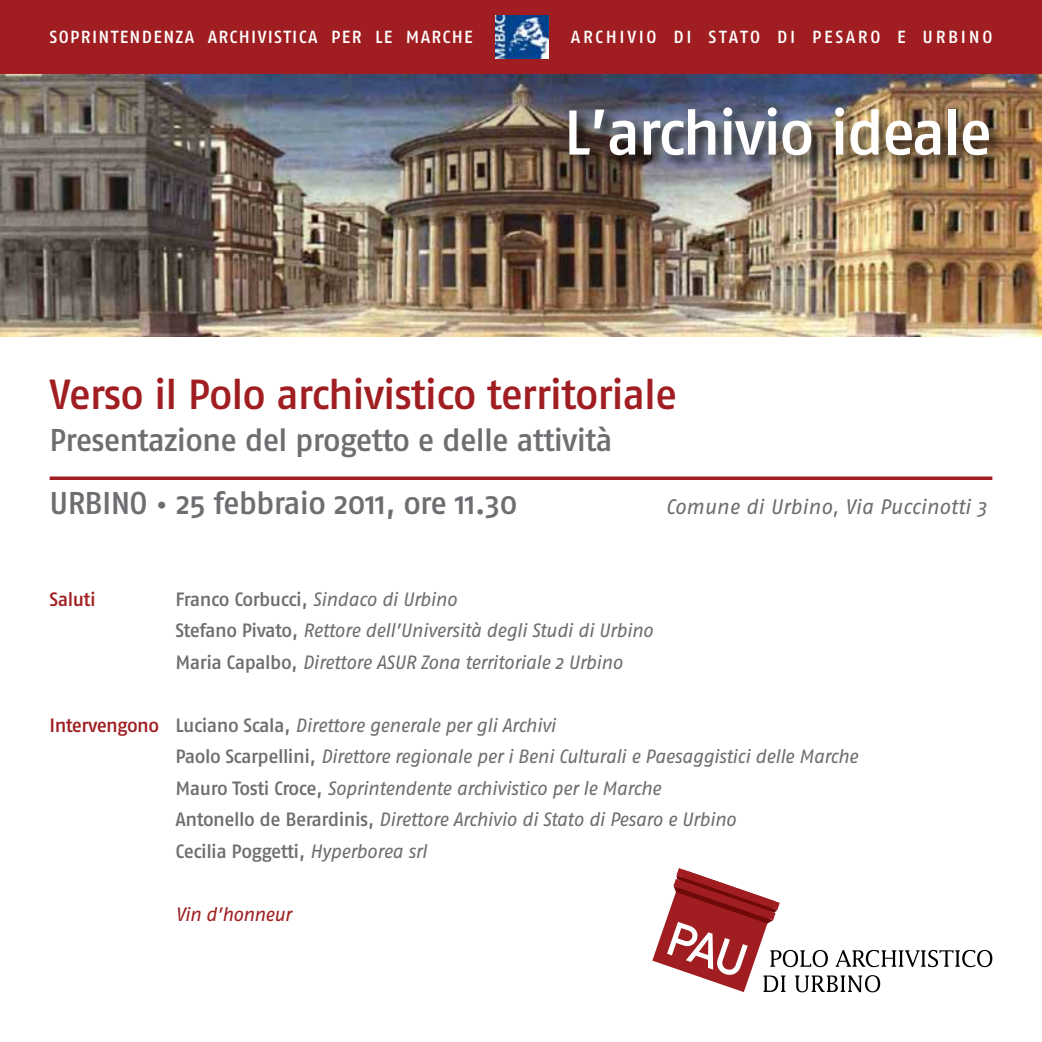
<style>
.page{position:relative;width:1042px;height:1042px;background:#fff}
.page>*{position:absolute;margin:0;border:0;box-sizing:border-box;transform-origin:0 0}
.t1{font:63px "Fago No Med";letter-spacing:-.035em;color:#fff}
.t2{font:42px "Fago No Med";letter-spacing:-.025em;color:#a01e21}
.t3{font:31.5px/63px "Fago No Med";letter-spacing:-.025em;color:#6d6e71}
.t4{font:italic 21px "Fago No";letter-spacing:-.005em;color:#6d6e71}
.t5{font:italic 19.25px/31.5px "Fago No";letter-spacing:-.03em;color:#6d6e71}
.t6{font:19.25px "Fago No Med";letter-spacing:-.03em;color:#6d6e71}
.t7{font:italic 19.25px "Fago No";letter-spacing:-.03em;color:#a01e21}
.t8{font:19.25px "Fago No Med";color:#a01e21}
.t9{font:17.5px "Fago No Med";letter-spacing:.075em;color:#fff}
.t10{font:17.5px "Fago No Med";letter-spacing:.15em;color:#fff}
.s1{font-family:"Fago No";font-style:italic}
.s2{font-family:"Fago No Med";font-style:normal}
.s3{font-family:"Fago No Med";font-style:normal;color:#a01e21}
</style>
<div class="page">
<div style="left:0;top:0;width:1042px;height:89px;background:#a01e21"></div>
<img style="left:0;top:74px;width:1042px;height:263px">
<img style="left:495px;top:16px;width:53px;height:43px">
<div style="left:567px;top:106px;width:438px;height:66px;background:#000;opacity:.75"></div>
<svg style="left:50px;top:476px;width:942px;height:4px;background:#ab393c"></svg>
<svg style="left:652px;top:868px;width:340px;height:124px"></svg>
<p class="t9" style="left:50px;top:27px;width:424px">Soprintendenza archivistica per le Marche</p>
<p class="t10" style="left:571px;top:27px;width:401px">Archivio di Stato di P esaro E UR BINO</p>
<h1 class="t1" style="left:564px;top:96px;width:430px">L’archivio ideale</h1>
<h2 class="t2" style="left:50px;top:370px;width:629px">Verso il Polo archivistico territoriale</h2>
<h3 class="t3" style="left:50px;top:408px;width:564px">Presentazione del progetto e delle attività<br>Urbino • 25 febbraio 2011, ore 11.30</h3>
<p class="t4" style="left:665px;top:495px;width:323px">Comune di Urbino, Via Puccinotti 3</p>
<p class="t8" style="left:50px;top:588px;width:48px">Saluti</p>
<p class="t6" style="left:176px;top:588px;width:283px">Franco Corbucci, <span class="s1">Sindaco di Urbino</span></p>
<p class="t5" style="left:176px;top:615px;width:479px"><span class="s2">Stefano Pivato,</span> Rettore dell’Università degli Studi di Urbino<br><span class="s2">Maria Capalbo,</span> Direttore ASUR Zona territoriale 2 Urbino</p>
<p class="t5" style="left:50px;top:709px;width:508px"><span class="s3">I ntervengono</span> <span class="s2">Luciano Scala,</span> Direttore generale per gli Archivi</p>
<p class="t6" style="left:50px;top:745px;width:47px">P</p>
<p class="t5" style="left:176px;top:741px;width:684px;text-indent:9px"><span class="s2">aolo Scarpellini,</span> Direttore regionale per i Beni Culturali e Paesaggistici delle Marche<br><span class="s2">Mauro Tosti Croce,</span> Soprintendente archivistico per le Marche<br><span class="s2">Antonello de Berardinis,</span> Direttore Archivio di Stato di Pesaro e Urbino</p>
<p class="t6" style="left:176px;top:840px;width:253px">Cecilia Poggetti, <span class="s1">Hyperborea srl</span></p>
<p class="t7" style="left:176px;top:903px;width:117px">Vin d’honneur</p>
</div>
